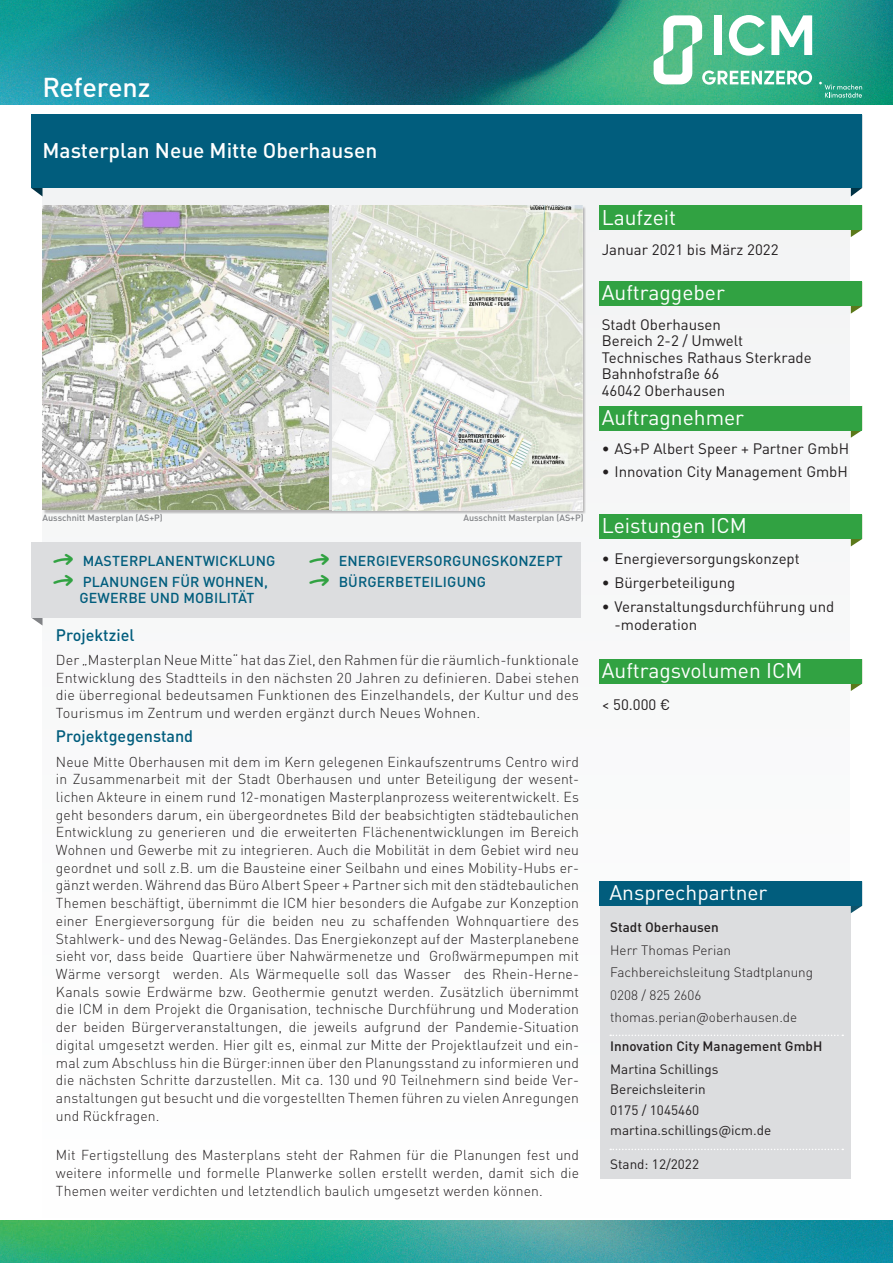
<style>
.page{position:relative;width:893px;height:1263px;background:#fff}
.page>*{position:absolute;margin:0;border:0;box-sizing:border-box;transform-origin:0 0}
.t1{font:500 27px "DINOT";color:#fff}
.t2{font:21px "DINOT";color:#fff}
.t3{font:500 21px "DINOT";color:#fff}
.Zwischenüberschrift{font:500 16.5px "DINOT";color:#015d7d}
.t4{font:15px/18px "DINOT";color:#231f20}
.Copy_standard{font:300 14.25px/17.7px "DINOT";letter-spacing:.005em;color:#231f20;text-align:justify}
.t5{font:500 14.25px/16.5px "DINOT";letter-spacing:.01em;color:#015d7d}
.t6{font:300 13.5px "DINOT";color:#231f20}
.t7{font:13.5px "DINOT";color:#231f20}
.t8{font:500 13.5px "DINOT";color:#231f20}
.t9{font:500 9px "DINOT";color:#808285}
.s1{font-family:"PW New Arrows";font-weight:400;font-size:24px;color:#31a242}
</style>
<div class="page">
<img style="left:0;top:1220px;width:893px;height:43px">
<div style="left:43px;top:157px;width:807px;height:1063px;background:#f9fafa"></div>
<img style="left:0;top:0;width:187px;height:104px">
<img style="left:187px;top:0;width:662px;height:104px">
<img style="left:849px;top:0;width:44px;height:104px">
<svg style="left:851px;top:230px;width:11px;height:7px"></svg>
<div style="left:600px;top:205px;width:262px;height:25px;background:#31a242"></div>
<svg style="left:851px;top:188px;width:11px;height:8px"></svg>
<svg style="left:31px;top:188px;width:12px;height:8px"></svg>
<div style="left:31px;top:115px;width:831px;height:73px;background:#015d7d"></div>
<svg style="left:32px;top:618px;width:11px;height:7px"></svg>
<div style="left:31px;top:542px;width:550px;height:76px;background:#dcdddf"></div>
<svg style="left:654px;top:15px;width:158px;height:70px"></svg>
<svg style="left:819px;top:82px;width:43px;height:16px"></svg>
<svg style="left:851px;top:306px;width:11px;height:8px"></svg>
<div style="left:600px;top:282px;width:262px;height:24px;background:#31a242"></div>
<svg style="left:851px;top:430px;width:11px;height:8px"></svg>
<div style="left:600px;top:406px;width:262px;height:24px;background:#31a242"></div>
<svg style="left:851px;top:539px;width:11px;height:7px"></svg>
<div style="left:600px;top:514px;width:262px;height:25px;background:#31a242"></div>
<svg style="left:851px;top:684px;width:11px;height:7px"></svg>
<div style="left:600px;top:659px;width:262px;height:25px;background:#31a242"></div>
<div style="left:600px;top:882px;width:250px;height:297px;background:#dcdddf"></div>
<svg style="left:610px;top:1034px;width:233px;height:2px"></svg>
<svg style="left:610px;top:1149px;width:233px;height:1px"></svg>
<svg style="left:851px;top:906px;width:11px;height:7px"></svg>
<div style="left:600px;top:881px;width:262px;height:25px;background:#015d7d"></div>
<img style="left:43px;top:205px;width:285px;height:305px">
<img style="left:333px;top:205px;width:250px;height:305px">
<p class="t1" style="left:43px;top:70px;width:110px">Referenz</p>
<p class="t3" style="left:43px;top:137px;width:336px">Masterplan Neue Mitte Oberhausen</p>
<p class="t9" style="left:43px;top:512px;width:122px">Ausschnitt Masterplan (AS+P)</p>
<p class="t9" style="left:463px;top:512px;width:122px">Ausschnitt Masterplan (AS+P)</p>
<p class="t5" style="left:56px;top:552px;width:221px"><span class="s1">q</span> MASTERPLANENTWICKLUNG</p>
<p class="t5" style="left:79px;top:573px;width:190px;text-indent:-23px"><span class="s1">q</span> PLANUNGEN FÜR WOHNEN,<br>GEWERBE UND MOBILITÄT</p>
<p class="t5" style="left:312px;top:552px;width:252px"><span class="s1">q</span> ENERGIEVERSORGUNGSKONZEPT</p>
<p class="t5" style="left:312px;top:573px;width:176px"><span class="s1">q</span> BÜRGERBETEILIGUNG</p>
<p class="Zwischenüberschrift" style="left:56px;top:624px;width:80px">Projektziel</p>
<p class="Copy_standard" style="left:56px;top:651px;width:525px">Der „Masterplan Neue Mitte“ hat das Ziel, den Rahmen für die räumlich-funktionale Entwicklung des Stadtteils in den nächsten 20 Jahren zu definieren. Dabei stehen die überregional bedeutsamen Funktionen des Einzelhandels, der Kultur und des Tourismus im Zentrum und werden ergänzt durch Neues Wohnen.</p>
<p class="Zwischenüberschrift" style="left:56px;top:726px;width:139px">Projektgegenstand</p>
<p class="Copy_standard" style="left:56px;top:752px;width:525px">Neue Mitte Oberhausen mit dem im Kern gelegenen Einkaufszentrums Centro wird in Zusammenarbeit mit der Stadt Oberhausen und unter Beteiligung der wesent&shy;lichen Akteure in einem rund 12-monatigen Masterplanprozess weiterentwickelt. Es geht besonders darum, ein übergeordnetes Bild der beabsichtigten städtebaulichen Entwicklung zu generieren und die erweiterten Flächenentwicklungen im Bereich Wohnen und Gewerbe mit zu integrieren. Auch die Mobilität in dem Gebiet wird neu geordnet und soll z.B. um die Bausteine einer Seilbahn und eines Mobility-Hubs er&shy;gänzt werden. Während das Büro Albert Speer + Partner sich mit den städtebaulichen Themen beschäftigt, übernimmt die ICM hier besonders die Aufgabe zur Konzeption einer Energieversorgung für die beiden neu zu schaffenden Wohnquartiere des Stahlwerk- und des Newag-Geländes. Das Energiekonzept auf der Masterplanebene sieht vor, dass beide Quartiere über Nahwärmenetze und Großwärmepumpen mit Wärme versorgt werden. Als Wärmequelle soll das Wasser des Rhein-Herne-Kanals sowie Erdwärme bzw. Geothermie genutzt werden. Zusätzlich übernimmt die ICM in dem Projekt die Organisation, technische Durchführung und Moderation der beiden Bürgerveranstaltungen, die jeweils aufgrund der Pandemie-Situation digital umgesetzt werden. Hier gilt es, einmal zur Mitte der Projektlaufzeit und ein&shy;mal zum Abschluss hin die Bürger:innen über den Planungsstand zu informieren und die nächsten Schritte darzustellen. Mit ca. 130 und 90 Teilnehmern sind beide Ver&shy;anstaltungen gut besucht und die vorgestellten Themen führen zu vielen Anregungen und Rückfragen.</p>
<p class="Copy_standard" style="left:56px;top:1146px;width:525px">Mit Fertigstellung des Masterplans steht der Rahmen für die Planungen fest und weitere informelle und formelle Planwerke sollen erstellt werden, damit sich die Themen weiter verdichten und letztendlich baulich umgesetzt werden können.</p>
<p class="t2" style="left:602px;top:205px;width:76px">Laufzeit</p>
<p class="t4" style="left:602px;top:240px;width:178px">Januar 2021 bis März 2022</p>
<p class="t2" style="left:602px;top:280px;width:125px">Auftraggeber</p>
<p class="t4" style="left:602px;top:315px;width:121px">Stadt Oberhausen</p>
<p class="t4" style="left:602px;top:331px;width:143px">Bereich 2-2 / Umwelt</p>
<p class="t4" style="left:602px;top:348px;width:211px">Technisches Rathaus Sterkrade</p>
<p class="t4" style="left:602px;top:364px;width:119px">Bahnhofstraße 66</p>
<p class="t4" style="left:602px;top:381px;width:125px">46042 Oberhausen</p>
<p class="t2" style="left:602px;top:404px;width:144px">Auftragnehmer</p>
<p class="t4" style="left:602px;top:440px;width:249px">• AS+P Albert Speer + Partner GmbH</p>
<p class="t4" style="left:602px;top:463px;width:248px">• Innovation City Management GmbH</p>
<p class="t2" style="left:602px;top:512px;width:147px">Leistungen ICM</p>
<p class="t4" style="left:602px;top:549px;width:200px">• Energieversorgungskonzept</p>
<p class="t4" style="left:602px;top:573px;width:135px">• Bürgerbeteiligung</p>
<p class="t4" style="left:614px;top:598px;width:221px;text-indent:-13px">• Veranstaltungsdurchführung und -moderation</p>
<p class="t2" style="left:602px;top:658px;width:202px">Auftragsvolumen ICM</p>
<p class="t4" style="left:602px;top:695px;width:70px">&lt; 50.000 €</p>
<p class="t2" style="left:609px;top:879px;width:160px">Ansprechpartner</p>
<p class="t8" style="left:610px;top:918px;width:110px">Stadt Oberhausen</p>
<p class="t6" style="left:610px;top:941px;width:122px">Herr Thomas Perian</p>
<p class="t6" style="left:610px;top:964px;width:204px">Fachbereichsleitung Stadtplanung</p>
<p class="t6" style="left:610px;top:986px;width:93px">0208 / 825 2606</p>
<p class="t6" style="left:610px;top:1009px;width:189px">thomas.perian@oberhausen.de</p>
<p class="t8" style="left:610px;top:1038px;width:214px">Innovation City Management GmbH</p>
<p class="t7" style="left:610px;top:1060px;width:110px">Martina Schillings</p>
<p class="t7" style="left:610px;top:1081px;width:97px">Bereichsleiterin</p>
<p class="t7" style="left:610px;top:1101px;width:91px">0175 / 1045460</p>
<p class="t7" style="left:610px;top:1122px;width:162px">martina.schillings@icm.de</p>
<p class="t7" style="left:610px;top:1156px;width:90px">Stand: 12/2022</p>
</div>
